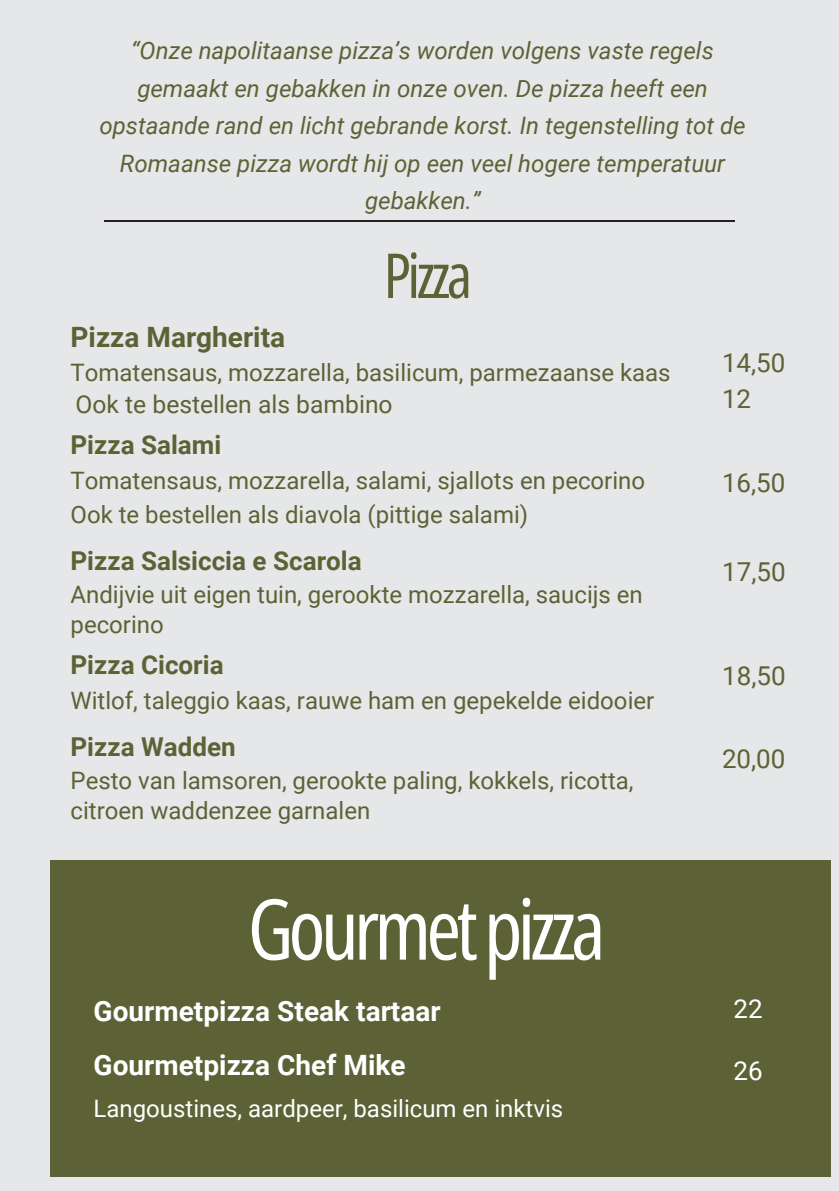
<style>
.page{position:relative;width:839px;height:1191px;background:#fff}
.page>*{position:absolute;margin:0;border:0;box-sizing:border-box;transform-origin:0 0}
.t1{font:84px "Open Sans Condensed";letter-spacing:-.055em;color:#fff}
.t2{font:62px "Open Sans Condensed";letter-spacing:-.055em;color:#5d6236}
.t3{font:700 28px/54px "Roboto";color:#fff}
.t4{font:700 28px "Roboto";color:#5d6236}
.t5{font:700 26px "Roboto";color:#5d6236}
.t6{font:26px/36px "Roboto";color:#5d6236}
.t7{font:26px "Roboto";color:#fff}
.t8{font:24.6px "Roboto";color:#5d6236}
.t9{font:24px/30px "Roboto";color:#5d6236}
.t10{font:italic 24px/37.6px "Roboto";color:#5d6236;text-align:center}
.t11{font:24px "Roboto";color:#fff}
</style>
<div class="page">
<div style="left:0;top:0;width:838px;height:1191px;background:#e6e7e8"></div>
<div style="left:50px;top:861px;width:780px;height:316px;background:#5d6236"></div>
<hr style="left:105px;top:220px;width:630px;height:2px;background:#231f20">
<h3 class="t10" style="left:99px;top:32px;width:647px">“Onze napolitaanse pizza’s worden volgens vaste regels gemaakt en gebakken in onze oven. De pizza heeft een opstaande rand en licht gebrande korst. In tegenstelling tot de Romaanse pizza wordt hij op een veel hogere temperatuur gebakken.”</h3>
<p class="t2" style="left:383px;top:232px;width:90px">Pizza</p>
<p class="t4" style="left:71px;top:321px;width:216px">Pizza Margherita</p>
<p class="t9" style="left:71px;top:358px;width:601px">Tomatensaus, mozzarella, basilicum, parmezaanse kaas</p>
<h1 class="t8" style="left:76px;top:391px;width:318px">Ook te bestellen als bambino</h1>
<h2 class="t5" style="left:71px;top:430px;width:152px">Pizza Salami</h2>
<p class="t9" style="left:71px;top:466px;width:576px">Tomatensaus, mozzarella, salami, sjallots en pecorino</p>
<p class="t9" style="left:71px;top:499px;width:459px">Ook te bestellen als diavola (pittige salami)</p>
<p class="t5" style="left:71px;top:546px;width:292px">Pizza Salsiccia e Scarola</p>
<h3 class="t9" style="left:71px;top:580px;width:573px">Andijvie uit eigen tuin, gerookte mozzarella, saucijs en pecorino</h3>
<p class="t5" style="left:71px;top:650px;width:154px">Pizza Cicoria</p>
<p class="t9" style="left:71px;top:686px;width:585px">Witlof, taleggio kaas, rauwe ham en gepekelde eidooier</p>
<p class="t5" style="left:71px;top:732px;width:167px">Pizza Wadden</p>
<p class="t9" style="left:71px;top:766px;width:564px">Pesto van lamsoren, gerookte paling, kokkels, ricotta, citroen waddenzee garnalen</p>
<h3 class="t1" style="left:248px;top:870px;width:359px">Gourmetpizza</h3>
<h3 class="t3" style="left:94px;top:985px;width:348px">Gourmetpizza Steak tartaar<br>Gourmetpizza Chef Mike</h3>
<h3 class="t11" style="left:94px;top:1095px;width:471px">Langoustines, aardpeer, basilicum en inktvis</h3>
<p class="t6" style="left:722px;top:345px;width:65px">14,50<br>12</p>
<h3 class="t6" style="left:722px;top:465px;width:65px">16,50</h3>
<h3 class="t6" style="left:722px;top:554px;width:65px">17,50</h3>
<p class="t6" style="left:722px;top:658px;width:65px">18,50</p>
<p class="t6" style="left:722px;top:741px;width:65px">20,00</p>
<h3 class="t7" style="left:733px;top:994px;width:31px">22</h3>
<h3 class="t7" style="left:733px;top:1056px;width:31px">26</h3>
</div>
